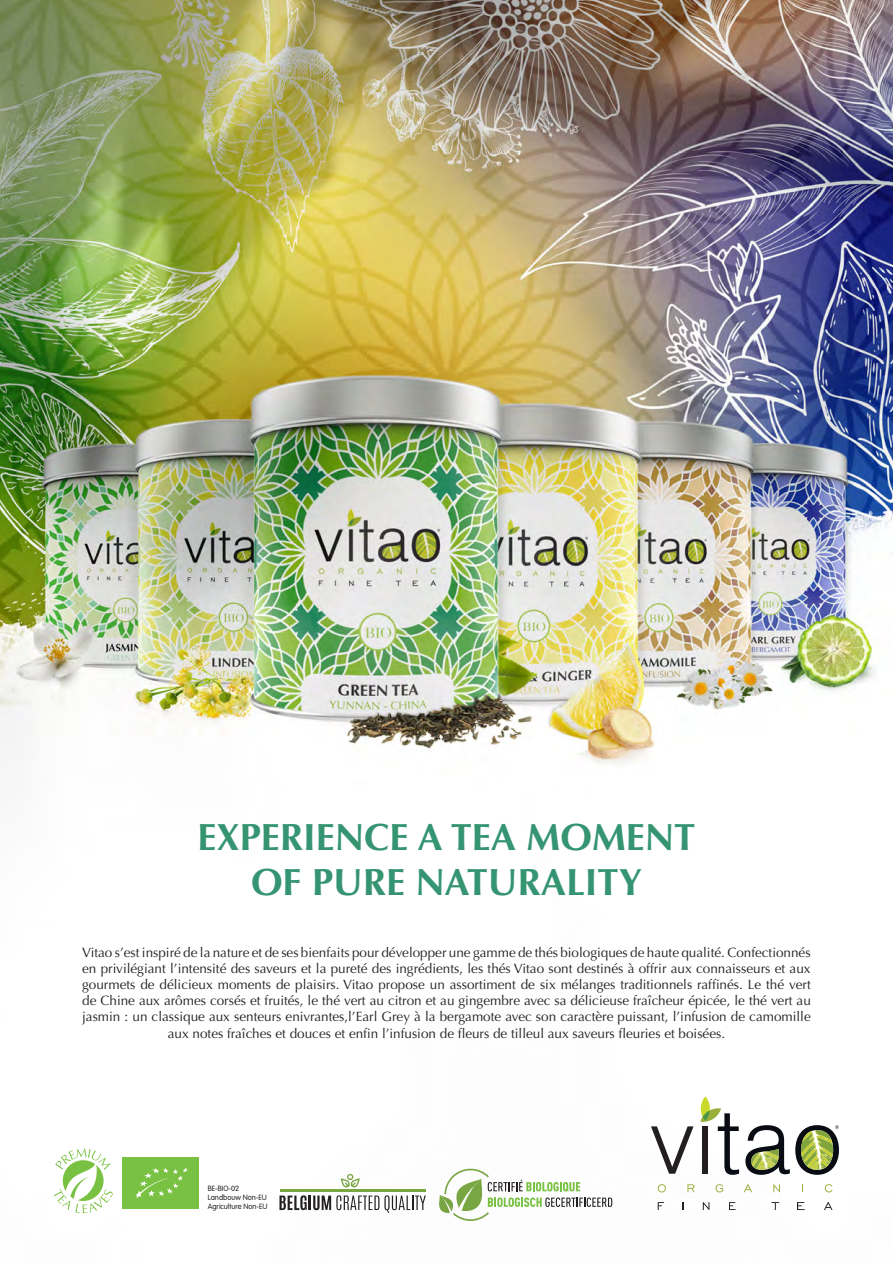
<style>
.page{position:relative;width:893px;height:1263px;background:#fff}
.page>*{position:absolute;margin:0;border:0;box-sizing:border-box;transform-origin:0 0}
.t1{font:700 37.95px "Optima";color:#359471}
.t2{font:13.5px/16.2px "Optima";color:#231f20;text-align:center}
.t3{font:300 7.5px "VAG Rounded";color:#231f20}
</style>
<div class="page">
<img style="left:0;top:0;width:893px;height:1214px">
<svg style="left:658px;top:1184px;width:8px;height:8px"></svg>
<svg style="left:687px;top:1184px;width:8px;height:8px"></svg>
<svg style="left:715px;top:1184px;width:8px;height:8px"></svg>
<svg style="left:744px;top:1184px;width:8px;height:8px"></svg>
<svg style="left:773px;top:1184px;width:7px;height:8px"></svg>
<svg style="left:825px;top:1184px;width:7px;height:8px"></svg>
<svg style="left:658px;top:1202px;width:6px;height:8px"></svg>
<svg style="left:703px;top:1202px;width:6px;height:8px"></svg>
<svg style="left:729px;top:1202px;width:7px;height:8px"></svg>
<svg style="left:771px;top:1202px;width:8px;height:8px"></svg>
<svg style="left:797px;top:1202px;width:8px;height:8px"></svg>
<svg style="left:824px;top:1202px;width:8px;height:8px"></svg>
<svg style="left:745px;top:1125px;width:94px;height:50px"></svg>
<svg style="left:700px;top:1096px;width:39px;height:79px"></svg>
<svg style="left:651px;top:1126px;width:42px;height:48px"></svg>
<div style="left:703px;top:1126px;width:5px;height:48px;background:#231f20"></div>
<img style="left:751px;top:1149px;width:28px;height:21px">
<img style="left:801px;top:1130px;width:32px;height:40px">
<div style="left:123px;top:1158px;width:76px;height:51px;background:#79c142"></div>
<svg style="left:135px;top:1167px;width:53px;height:31px"></svg>
<svg style="left:54px;top:1148px;width:59px;height:65px"></svg>
<svg style="left:341px;top:1174px;width:19px;height:13px"></svg>
<svg style="left:279px;top:1195px;width:147px;height:18px"></svg>
<hr style="left:280px;top:1189px;width:146px;height:2px;background:#78a643">
<svg style="left:437px;top:1169px;width:175px;height:52px"></svg>
<p class="t1" style="left:198px;top:815px;width:499px">EXPERIENCE A TEA MOMENT</p>
<p class="t1" style="left:251px;top:860px;width:392px">OF PURE NATURALITY</p>
<p class="t2" style="left:82px;top:944px;width:730px">Vitao s’est inspiré de la nature et de ses bienfaits pour développer une gamme de thés biologiques de haute qualité. Confectionnés en privilégiant l’intensité des saveurs et la pureté des ingrédients, les thés Vitao sont destinés à offrir aux connaisseurs et aux gourmets de délicieux moments de plaisirs. Vitao propose un assortiment de six mélanges traditionnels raffinés. Le thé vert de Chine aux arômes corsés et fruités, le thé vert au citron et au gingembre avec sa délicieuse fraîcheur épicée, le thé vert au jasmin : un classique aux senteurs enivrantes,l’Earl Grey à la bergamote avec son caractère puissant, l’infusion de camomille aux notes fraîches et douces et enfin l’infusion de fleurs de tilleul aux saveurs fleuries et boisées.</p>
<p class="t3" style="left:208px;top:1185px;width:33px">BE-BIO-02</p>
<p class="t3" style="left:208px;top:1194px;width:61px">Landbouw Non-EU</p>
<p class="t3" style="left:208px;top:1203px;width:61px">Agriculture Non-EU</p>
</div>
